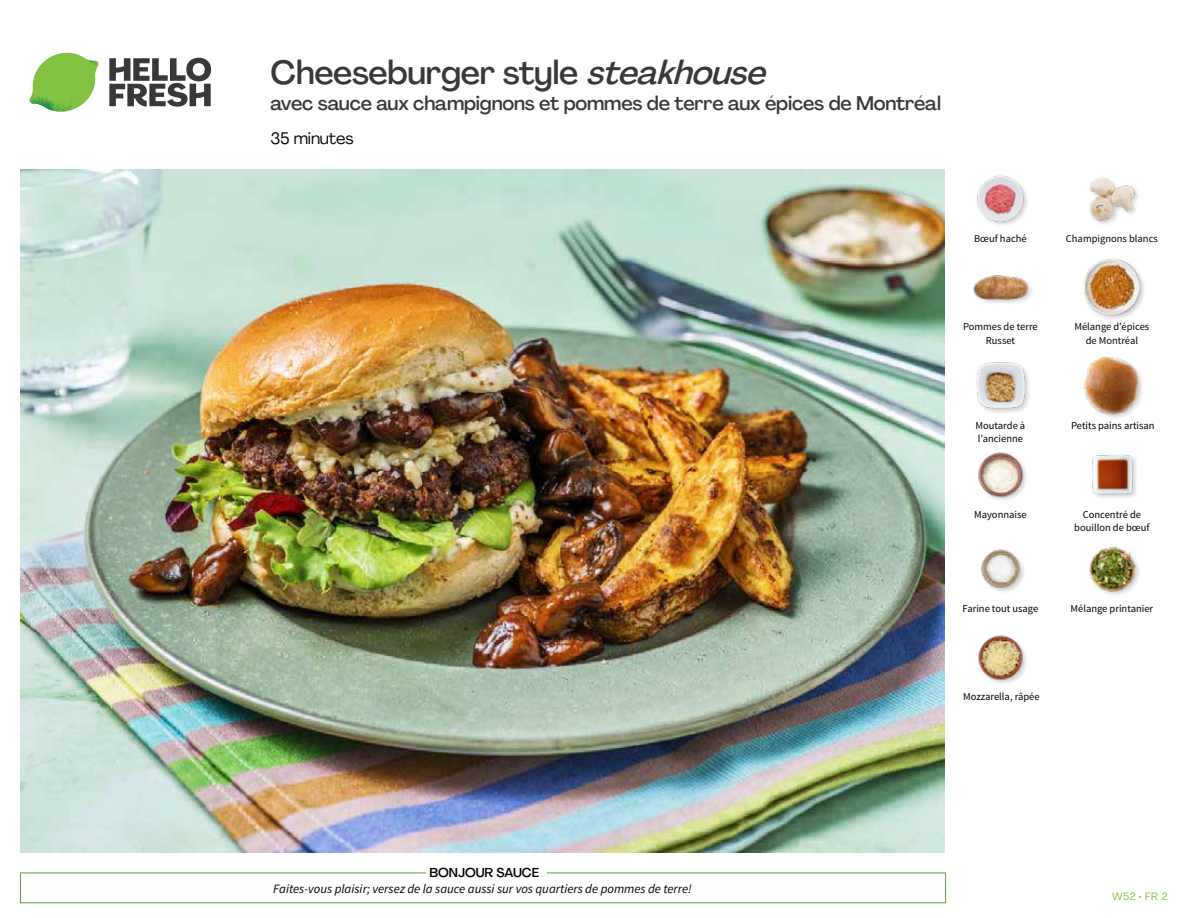
<style>
.page{position:relative;width:1188px;height:918px;background:#fff}
.page>*{position:absolute;margin:0;border:0;box-sizing:border-box;transform-origin:0 0}
.t1{font:500 33px "Agrandir";letter-spacing:-.01em;color:#383839}
.t2{font:500 19.5px "Agrandir";letter-spacing:-.01em;color:#383839}
.t3{font:16.5px "Agrandir";letter-spacing:-.01em;color:#000}
.t4{font:italic 12.75px "Source Sans Pro";color:#000}
.t5{font:500 12.75px "Agrandir";color:#000}
.t6{font:10.5px/13.5px "Source Sans Pro";color:#000;text-align:center}
.t7{font:10.5px "Agrandir";color:#82c341}
.s1{font-style:italic}
</style>
<div class="page">
<svg style="left:109px;top:57px;width:102px;height:50px"></svg>
<svg style="left:34px;top:53px;width:62px;height:40px"></svg>
<img style="left:67px;top:53px;width:32px;height:26px">
<img style="left:33px;top:75px;width:59px;height:11px">
<img style="left:29px;top:79px;width:61px;height:33px">
<img style="left:65px;top:86px;width:27px;height:25px">
<div style="left:20px;top:873px;width:926px;height:30px;border:1px solid #609f43"></div>
<div style="left:426px;top:865px;width:121px;height:15px;background:#fff"></div>
<img style="left:21px;top:170px;width:924px;height:682px">
<img style="left:978px;top:635px;width:49px;height:49px">
<img style="left:1089px;top:546px;width:50px;height:49px">
<img style="left:981px;top:549px;width:43px;height:43px">
<img style="left:1092px;top:454px;width:44px;height:44px">
<img style="left:978px;top:452px;width:49px;height:48px">
<div style="left:1082px;top:356px;width:63px;height:65px;background:#000;opacity:.2"></div>
<img style="left:1083px;top:357px;width:58px;height:57px">
<img style="left:976px;top:362px;width:53px;height:51px">
<div style="left:1082px;top:258px;width:65px;height:64px;background:#000;opacity:.2"></div>
<img style="left:1083px;top:259px;width:58px;height:57px">
<div style="left:973px;top:274px;width:61px;height:33px;background:#000;opacity:.2"></div>
<img style="left:973px;top:274px;width:56px;height:28px">
<img style="left:1089px;top:177px;width:49px;height:47px">
<img style="left:977px;top:175px;width:50px;height:50px">
<h1 class="t1" style="left:271px;top:52px;width:506px">Cheeseburger style <span class="s1">steakhouse</span></h1>
<h2 class="t2" style="left:271px;top:91px;width:672px">avec sauce aux champignons et pommes de terre aux épices de Montréal</h2>
<h3 class="t3" style="left:271px;top:128px;width:85px">35 minutes</h3>
<p class="t6" style="left:974px;top:232px;width:54px">Bœuf haché</p>
<p class="t6" style="left:1066px;top:232px;width:93px">Champignons blancs</p>
<p class="t6" style="left:963px;top:320px;width:76px">Pommes de terre<br>Russet</p>
<p class="t6" style="left:1074px;top:320px;width:76px">Mélange d’épices de Montréal</p>
<p class="t6" style="left:976px;top:419px;width:51px">Moutarde à</p>
<p class="t6" style="left:1071px;top:419px;width:85px">Petits pains artisan</p>
<p class="t6" style="left:978px;top:432px;width:47px">l’ancienne</p>
<p class="t6" style="left:974px;top:508px;width:54px">Mayonnaise</p>
<p class="t6" style="left:1074px;top:508px;width:77px">Concentré de bouillon de bœuf</p>
<p class="t6" style="left:963px;top:602px;width:77px">Farine tout usage</p>
<p class="t6" style="left:1071px;top:602px;width:84px">Mélange printanier</p>
<p class="t6" style="left:963px;top:690px;width:78px">Mozzarella, râpée</p>
<p class="t5" style="left:430px;top:864px;width:111px">BONJOUR SAUCE</p>
<p class="t4" style="left:273px;top:881px;width:420px">Faites-vous plaisir; versez de la sauce aussi sur vos quartiers de pommes de terre!</p>
<p class="t7" style="left:1112px;top:890px;width:57px">W52 • FR 2</p>
</div>
